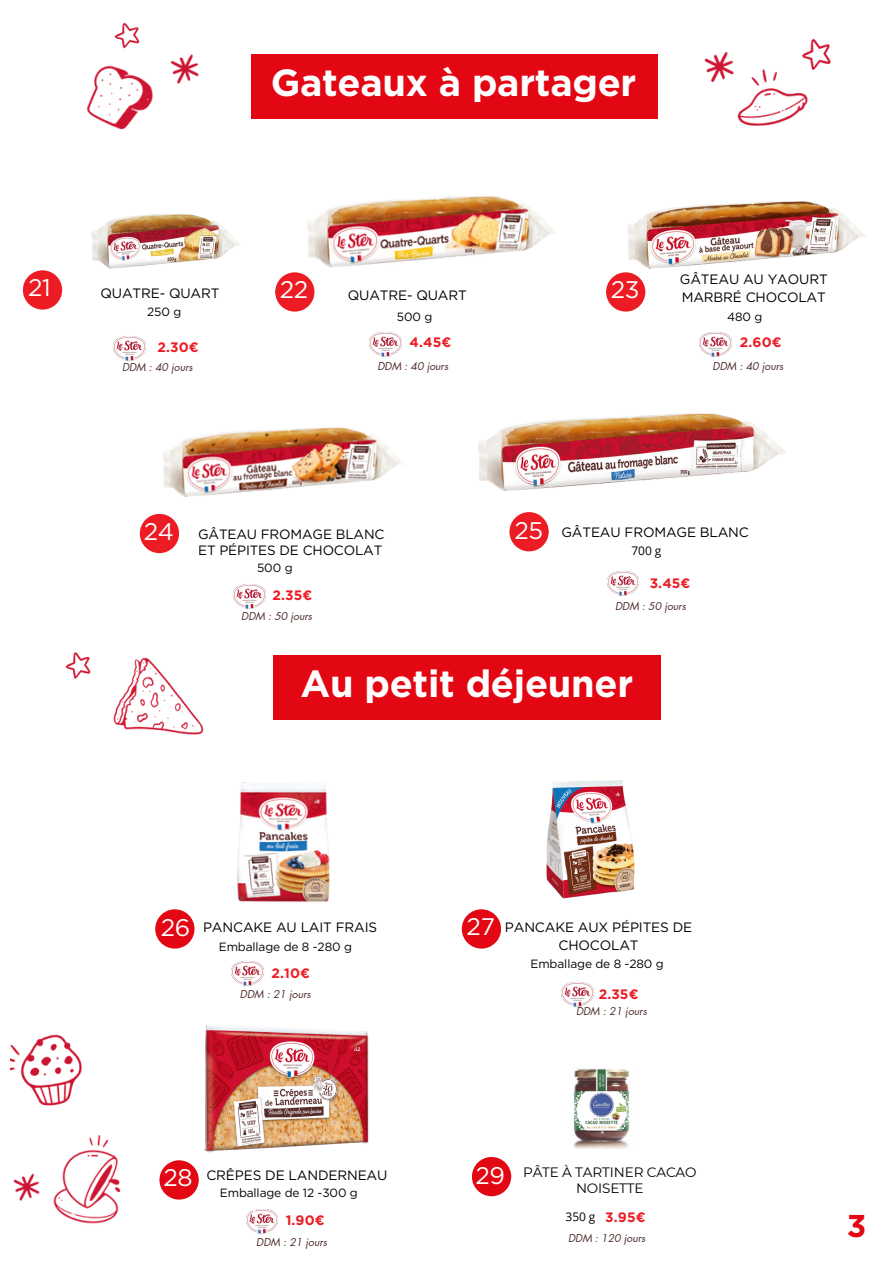
<style>
.page{position:relative;width:894px;height:1264px;background:#fff}
.page>*{position:absolute;margin:0;border:0;box-sizing:border-box;transform-origin:0 0}
.t1{font:700 37.8px "Gotham";letter-spacing:-.005em;color:#fff}
.t2{font:700 31.5px "Gotham";color:#e30613}
.t3{font:24px "Gotham";letter-spacing:-.01em;color:#fff}
.t4{font:700 13.65px "Gotham";letter-spacing:.01em;color:#ed1c24}
.t5{font:13.65px/15.8px "Montserrat";letter-spacing:-.01em;color:#000;text-align:center}
.t6{font:13.5px/18px "Gotham";letter-spacing:-.01em;color:#000}
.t7{font:12px "Gotham";letter-spacing:-.01em;color:#000}
.t8{font:12px "Open Sans";letter-spacing:-.005em;color:#000}
.t9{font:italic 10.65px "Futura LT Pro";letter-spacing:-.01em;color:#50302e}
</style>
<div class="page">
<img style="left:307px;top:196px;width:249px;height:72px">
<img style="left:478px;top:413px;width:309px;height:78px">
<img style="left:113px;top:339px;width:33px;height:22px">
<img style="left:606px;top:571px;width:33px;height:25px">
<img style="left:369px;top:332px;width:33px;height:25px">
<img style="left:163px;top:427px;width:239px;height:70px">
<img style="left:233px;top:584px;width:33px;height:25px">
<img style="left:810px;top:38px;width:20px;height:10px">
<div style="left:252px;top:55px;width:405px;height:64px;background:#e30613"></div>
<img style="left:59px;top:1135px;width:62px;height:89px">
<img style="left:737px;top:48px;width:94px;height:78px">
<img style="left:62px;top:214px;width:178px;height:125px">
<img style="left:237px;top:782px;width:93px;height:120px">
<img style="left:245px;top:1209px;width:34px;height:25px">
<img style="left:231px;top:961px;width:33px;height:25px">
<img style="left:573px;top:1069px;width:56px;height:79px">
<img style="left:190px;top:1025px;width:179px;height:139px">
<img style="left:546px;top:780px;width:89px;height:119px">
<img style="left:561px;top:982px;width:33px;height:25px">
<img style="left:86px;top:65px;width:67px;height:65px">
<img style="left:170px;top:54px;width:29px;height:30px">
<img style="left:114px;top:22px;width:26px;height:27px">
<div style="left:23px;top:270px;width:39px;height:39px;background:#ed1c24;border-radius:50%"></div>
<div style="left:275px;top:272px;width:39px;height:39px;background:#ed1c24;border-radius:50%"></div>
<div style="left:273px;top:655px;width:387px;height:64px;background:#e30613"></div>
<div style="left:155px;top:909px;width:39px;height:39px;background:#e30613;border-radius:50%"></div>
<div style="left:472px;top:1156px;width:39px;height:40px;background:#e30613;border-radius:50%"></div>
<div style="left:159px;top:1160px;width:40px;height:39px;background:#e30613;border-radius:50%"></div>
<div style="left:461px;top:909px;width:40px;height:39px;background:#e30613;border-radius:50%"></div>
<div style="left:509px;top:512px;width:39px;height:39px;background:#ed1c24;border-radius:50%"></div>
<div style="left:140px;top:514px;width:39px;height:39px;background:#ed1c24;border-radius:50%"></div>
<img style="left:704px;top:48px;width:51px;height:47px">
<img style="left:628px;top:201px;width:238px;height:74px">
<img style="left:699px;top:332px;width:33px;height:25px">
<div style="left:606px;top:272px;width:39px;height:39px;background:#ed1c24;border-radius:50%"></div>
<img style="left:10px;top:1034px;width:72px;height:72px">
<img style="left:13px;top:1140px;width:47px;height:72px">
<img style="left:113px;top:657px;width:91px;height:78px">
<img style="left:65px;top:652px;width:26px;height:27px">
<p class="t1" style="left:270px;top:60px;width:367px">Gateaux à partager</p>
<p class="t3" style="left:28px;top:273px;width:24px">21</p>
<p class="t3" style="left:280px;top:275px;width:30px">22</p>
<p class="t6" style="left:100px;top:284px;width:120px">QUATRE- QUART</p>
<h5 class="t7" style="left:147px;top:304px;width:36px">250 g</h5>
<p class="t6" style="left:348px;top:286px;width:120px">QUATRE- QUART</p>
<p class="t7" style="left:396px;top:309px;width:37px">500 g</p>
<h3 class="t4" style="left:157px;top:339px;width:43px">2.30€</h3>
<h6 class="t4" style="left:409px;top:334px;width:43px">4.45€</h6>
<p class="t3" style="left:610px;top:275px;width:30px">23</p>
<h3 class="t6" style="left:679px;top:270px;width:149px">GÂTEAU AU YAOURT<br>MARBRÉ CHOCOLAT</h3>
<h6 class="t7" style="left:726px;top:309px;width:37px">480 g</h6>
<p class="t4" style="left:739px;top:334px;width:43px">2.60€</p>
<h4 class="t9" style="left:122px;top:362px;width:72px">DDM : 40 jours</h4>
<p class="t9" style="left:377px;top:361px;width:72px">DDM : 40 jours</p>
<p class="t9" style="left:712px;top:361px;width:72px">DDM : 40 jours</p>
<p class="t3" style="left:144px;top:517px;width:32px">24</p>
<p class="t3" style="left:514px;top:516px;width:30px">25</p>
<h4 class="t6" style="left:198px;top:526px;width:188px;line-height:15.8px">GÂTEAU FROMAGE BLANC<br>ET PÉPITES DE CHOCOLAT</h4>
<p class="t7" style="left:257px;top:561px;width:37px">500 g</p>
<h4 class="t4" style="left:272px;top:586px;width:41px">2.35€</h4>
<p class="t9" style="left:241px;top:611px;width:72px">DDM : 50 jours</p>
<h4 class="t6" style="left:561px;top:523px;width:189px">GÂTEAU FROMAGE BLANC</h4>
<p class="t8" style="left:631px;top:542px;width:31px">700 g</p>
<p class="t4" style="left:649px;top:575px;width:42px">3.45€</p>
<h3 class="t9" style="left:615px;top:601px;width:72px">DDM : 50 jours</h3>
<p class="t1" style="left:300px;top:661px;width:334px">Au petit déjeuner</p>
<h3 class="t3" style="left:161px;top:912px;width:31px">26</h3>
<p class="t6" style="left:203px;top:917px;width:175px">PANCAKE AU LAIT FRAIS</p>
<h2 class="t7" style="left:219px;top:939px;width:135px">Emballage de 8 -280 g</h2>
<h3 class="t4" style="left:271px;top:965px;width:40px">2.10€</h3>
<h6 class="t9" style="left:240px;top:989px;width:72px">DDM : 21 jours</h6>
<p class="t3" style="left:466px;top:912px;width:30px">27</p>
<h4 class="t6" style="left:504px;top:918px;width:189px;text-align:center">PANCAKE AUX PÉPITES DE<br>CHOCOLAT</h4>
<h4 class="t7" style="left:530px;top:956px;width:135px">Emballage de 8 -280 g</h4>
<p class="t4" style="left:598px;top:985px;width:41px">2.35€</p>
<h4 class="t9" style="left:576px;top:1006px;width:72px">DDM : 21 jours</h4>
<p class="t3" style="left:163px;top:1162px;width:31px">28</p>
<p class="t6" style="left:206px;top:1166px;width:182px">CRÊPES DE LANDERNEAU</p>
<h1 class="t7" style="left:220px;top:1185px;width:139px">Emballage de 12 -300 g</h1>
<p class="t4" style="left:285px;top:1212px;width:41px">1.90€</p>
<p class="t3" style="left:475px;top:1160px;width:31px">29</p>
<p class="t5" style="left:523px;top:1164px;width:175px">PÂTE À TARTINER CACAO<br>NOISETTE</p>
<p class="t8" style="left:565px;top:1208px;width:31px">350 g</p>
<h6 class="t4" style="left:605px;top:1208px;width:42px">3.95€</h6>
<p class="t9" style="left:256px;top:1237px;width:72px">DDM : 21 jours</p>
<p class="t9" style="left:568px;top:1232px;width:79px">DDM : 120 jours</p>
<h6 class="t2" style="left:846px;top:1206px;width:21px">3</h6>
</div>
